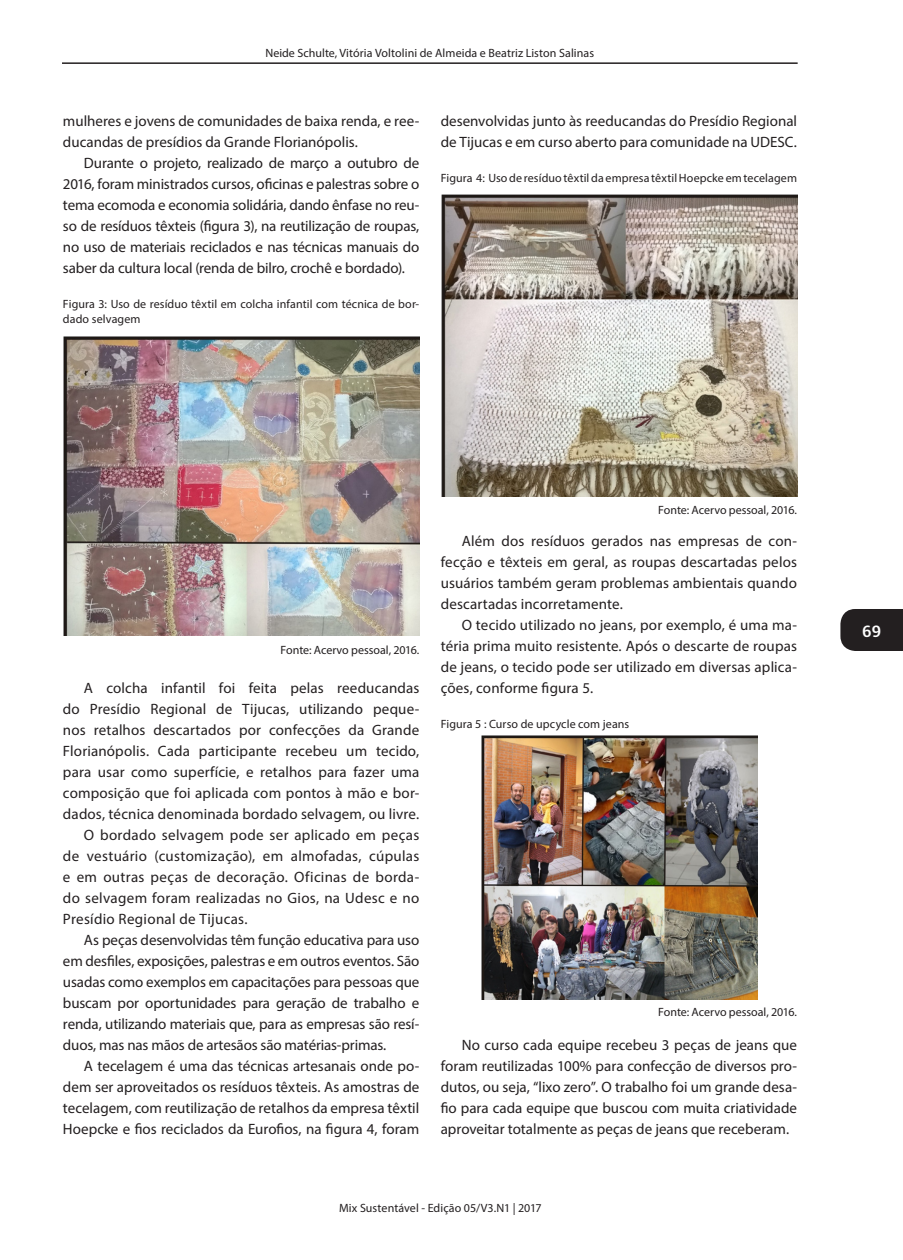
<style>
.page{position:relative;width:903px;height:1260px;background:#fff}
.page>*{position:absolute;margin:0;border:0;box-sizing:border-box;transform-origin:0 0}
.t1{font:18px "Amaranth";color:#fff}
.texto{font:15px/21px "Myriad Pro";color:#231f20;text-align:justify}
.figura_e_legenda_ima{font:12px/14.4px "Myriad Pro";letter-spacing:.005em;color:#231f20}
.fonte_imagens{font:12px "Myriad Pro";letter-spacing:-.005em;color:#231f20}
</style>
<div class="page">
<div style="left:840px;top:609px;width:63px;height:42px;background:#231f20"></div>
<hr style="left:62px;top:62px;width:736px;height:2px;background:#231f20">
<img style="left:64px;top:337px;width:355px;height:298px">
<img style="left:441px;top:194px;width:356px;height:302px">
<img style="left:481px;top:736px;width:276px;height:263px">
<p class="figura_e_legenda_ima" style="left:265px;top:46px;width:330px">Neide Schulte, Vitória Voltolini de Almeida e Beatriz Liston Salinas</p>
<p class="texto" style="left:63px;top:110px;width:358px">mulheres e jovens de comunidades de baixa renda, e ree&shy;ducandas de presídios da Grande Florianópolis.</p>
<p class="texto" style="left:63px;top:152px;width:358px;text-indent:21px">Durante o projeto, realizado de março a outubro de 2016, foram ministrados cursos, oficinas e palestras sobre o tema ecomoda e economia solidária, dando ênfase no reu&shy;so de resíduos têxteis (figura 3), na reutilização de roupas, no uso de materiais reciclados e nas técnicas manuais do saber da cultura local (renda de bilro, crochê e bordado).</p>
<p class="figura_e_legenda_ima" style="left:63px;top:297px;width:358px">Figura 3: Uso de resíduo têxtil em colcha infantil com técnica de bor&shy;dado selvagem</p>
<p class="texto" style="left:441px;top:110px;width:358px">desenvolvidas junto às reeducandas do Presídio Regional de Tijucas e em curso aberto para comunidade na UDESC.</p>
<p class="figura_e_legenda_ima" style="left:441px;top:171px;width:358px">Figura 4: Uso de resíduo têxtil da empresa têxtil Hoepcke em tecelagem</p>
<p class="fonte_imagens" style="left:280px;top:643px;width:140px">Fonte: Acervo pessoal, 2016.</p>
<p class="texto" style="left:63px;top:677px;width:358px;text-indent:21px">A colcha infantil foi feita pelas reeducandas do Presídio Regional de Tijucas, utilizando peque&shy;nos retalhos descartados por confecções da Grande Florianópolis. Cada participante recebeu um tecido, para usar como superfície, e retalhos para fazer uma composição que foi aplicada com pontos à mão e bor&shy;dados, técnica denominada bordado selvagem, ou livre.</p>
<p class="texto" style="left:63px;top:824px;width:358px;text-indent:21px">O bordado selvagem pode ser aplicado em peças de vestuário (customização), em almofadas, cúpulas e em outras peças de decoração. Oficinas de borda&shy;do selvagem foram realizadas no Gios, na Udesc e no Presídio Regional de Tijucas.</p>
<p class="texto" style="left:63px;top:929px;width:358px;text-indent:21px">As peças desenvolvidas têm função educativa para uso em desfiles, exposições, palestras e em outros eventos. São usadas como exemplos em capacitações para pessoas que buscam por oportunidades para geração de trabalho e renda, utilizando materiais que, para as empresas são resí&shy;duos, mas nas mãos de artesãos são matérias-primas.</p>
<p class="texto" style="left:63px;top:1055px;width:358px;text-indent:21px">A tecelagem é uma das técnicas artesanais onde po&shy;dem ser aproveitados os resíduos têxteis. As amostras de tecelagem, com reutilização de retalhos da empresa têxtil Hoepcke e fios reciclados da Eurofios, na figura 4, foram</p>
<p class="fonte_imagens" style="left:658px;top:502px;width:140px">Fonte: Acervo pessoal, 2016.</p>
<p class="texto" style="left:441px;top:530px;width:358px;text-indent:21px">Além dos resíduos gerados nas empresas de con&shy;fecção e têxteis em geral, as roupas descartadas pelos usuários também geram problemas ambientais quando descartadas incorretamente.</p>
<p class="texto" style="left:441px;top:614px;width:358px;text-indent:21px">O tecido utilizado no jeans, por exemplo, é uma ma&shy;téria prima muito resistente. Após o descarte de roupas de jeans, o tecido pode ser utilizado em diversas aplica&shy;ções, conforme figura 5.</p>
<p class="figura_e_legenda_ima" style="left:441px;top:717px;width:190px">Figura 5 : Curso de upcycle com jeans</p>
<p class="fonte_imagens" style="left:658px;top:1005px;width:140px">Fonte: Acervo pessoal, 2016.</p>
<p class="texto" style="left:441px;top:1034px;width:358px;text-indent:21px">No curso cada equipe recebeu 3 peças de jeans que foram reutilizadas 100% para confecção de diversos pro&shy;dutos, ou seja, “lixo zero”. O trabalho foi um grande desa&shy;fio para cada equipe que buscou com muita criatividade aproveitar totalmente as peças de jeans que receberam.</p>
<p class="figura_e_legenda_ima" style="left:339px;top:1200px;width:204px">Mix Sustentável - Edição 05/V3.N1 | 2017</p>
<p class="t1" style="left:862px;top:620px;width:20px">69</p>
</div>
